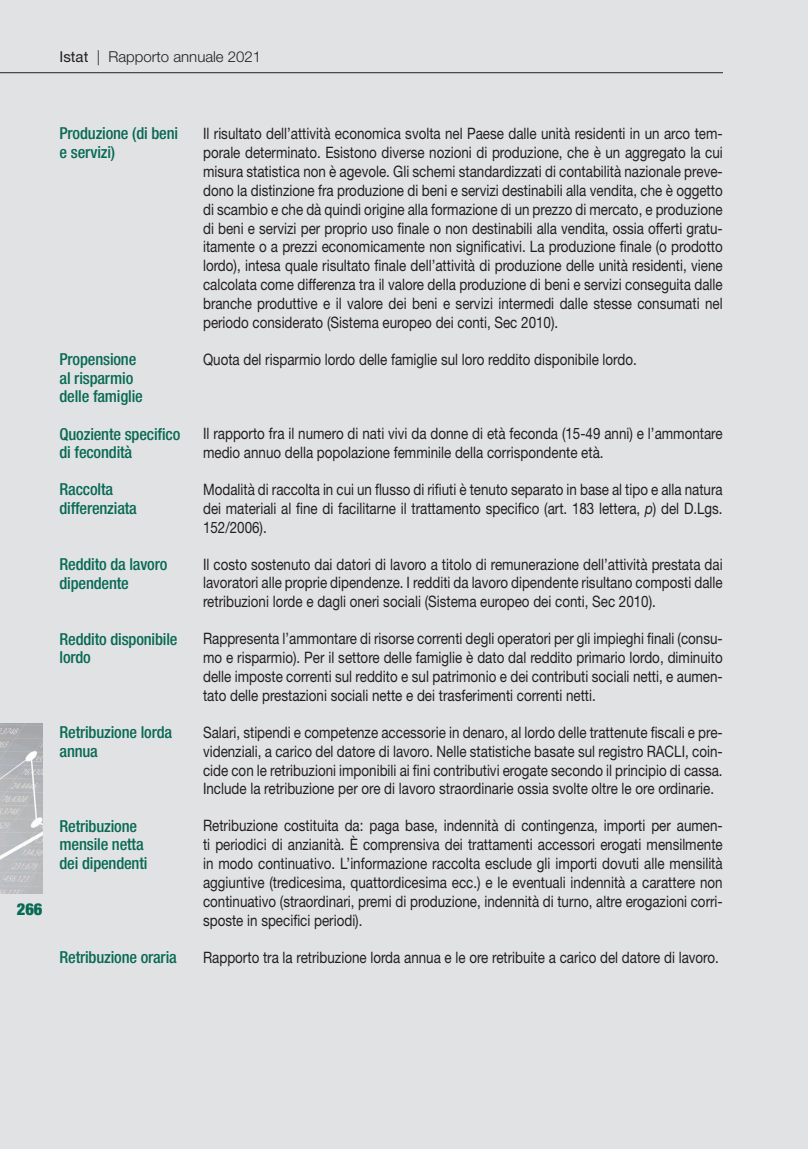
<style>
.page{position:relative;width:808px;height:1149px;background:#fff}
.page>*{position:absolute;margin:0;border:0;box-sizing:border-box;transform-origin:0 0}
.t1{font:500 condensed 16.5px/18.5px "Helvetica Neue LT Std";letter-spacing:-.01em;color:#086a55}
.t2{font:900 condensed 16.5px "Helvetica Neue LT Std";color:#086a55}
.t3{font:15.75px/18.9px "Helvetica Neue LT Std";color:#231f20;text-align:justify;scale:.85 1}
.t4{font:300 15px "Helvetica Neue LT Std";color:#231f20}
.s1{font-weight:400}
.s2{font-style:italic}
</style>
<div class="page">
<div style="left:0;top:0;width:808px;height:1148px;background:#e1e2e4"></div>
<hr style="left:0;top:72px;width:723px;height:1px;background:#231f20">
<img style="left:0;top:723px;width:43px;height:170px">
<p class="t4" style="left:60px;top:47px;width:203px"><span class="s1">Istat</span> | Rapporto annuale 2021</p>
<p class="t2" style="left:17px;top:898px;width:27px">266</p>
<p class="t1" style="left:60px;top:124px;width:120px">Produzione (di beni e servizi)</p>
<p class="t3" style="left:203px;top:124px;width:613px">Il risultato dell’attività economica svolta nel Paese dalle unità residenti in un arco tem&shy;porale determinato. Esistono diverse nozioni di produzione, che è un aggregato la cui misura statistica non è agevole. Gli schemi standardizzati di contabilità nazionale preve&shy;dono la distinzione fra produzione di beni e servizi destinabili alla vendita, che è oggetto di scambio e che dà quindi origine alla formazione di un prezzo di mercato, e produzione di beni e servizi per proprio uso finale o non destinabili alla vendita, ossia offerti gratu&shy;itamente o a prezzi economicamente non significativi. La produzione finale (o prodotto lordo), intesa quale risultato finale dell’attività di produzione delle unità residenti, viene calcolata come differenza tra il valore della produzione di beni e servizi conseguita dalle branche produttive e il valore dei beni e servizi intermedi dalle stesse consumati nel periodo considerato (Sistema europeo dei conti, Sec 2010).</p>
<p class="t1" style="left:60px;top:350px;width:85px">Propensione al risparmio delle famiglie</p>
<p class="t3" style="left:203px;top:349px;width:512px">Quota del risparmio lordo delle famiglie sul loro reddito disponibile lordo.</p>
<p class="t1" style="left:60px;top:424px;width:122px">Quoziente specifico di fecondità</p>
<p class="t3" style="left:203px;top:423px;width:613px">Il rapporto fra il numero di nati vivi da donne di età feconda (15-49 anni) e l’ammontare medio annuo della popolazione femminile della corrispondente età.</p>
<p class="t1" style="left:60px;top:480px;width:79px">Raccolta differenziata</p>
<p class="t3" style="left:203px;top:479px;width:613px">Modalità di raccolta in cui un flusso di rifiuti è tenuto separato in base al tipo e alla natura dei materiali al fine di facilitarne il trattamento specifico (art. 183 lettera, <span class="s2">p</span>) del D.Lgs.<br>152/2006).</p>
<p class="t1" style="left:60px;top:554px;width:109px">Reddito da lavoro dipendente</p>
<p class="t3" style="left:203px;top:554px;width:613px">Il costo sostenuto dai datori di lavoro a titolo di remunerazione dell’attività prestata dai lavoratori alle proprie dipendenze. I redditi da lavoro dipendente risultano composti dalle retribuzioni lorde e dagli oneri sociali (Sistema europeo dei conti, Sec 2010).</p>
<p class="t1" style="left:60px;top:629px;width:119px">Reddito disponibile lordo</p>
<p class="t3" style="left:203px;top:628px;width:613px">Rappresenta l’ammontare di risorse correnti degli operatori per gli impieghi finali (consu&shy;mo e risparmio). Per il settore delle famiglie è dato dal reddito primario lordo, diminuito delle imposte correnti sul reddito e sul patrimonio e dei contributi sociali netti, e aumen&shy;tato delle prestazioni sociali nette e dei trasferimenti correnti netti.</p>
<p class="t1" style="left:60px;top:722px;width:114px">Retribuzione lorda annua</p>
<p class="t3" style="left:203px;top:722px;width:613px">Salari, stipendi e competenze accessorie in denaro, al lordo delle trattenute fiscali e pre&shy;videnziali, a carico del datore di lavoro. Nelle statistiche basate sul registro RACLI, coin&shy;cide con le retribuzioni imponibili ai fini contributivi erogate secondo il principio di cassa.<br>Include la retribuzione per ore di lavoro straordinarie ossia svolte oltre le ore ordinarie.</p>
<p class="t1" style="left:60px;top:816px;width:89px">Retribuzione mensile netta dei dipendenti</p>
<p class="t3" style="left:203px;top:815px;width:613px">Retribuzione costituita da: paga base, indennità di contingenza, importi per aumen&shy;ti periodici di anzianità. È comprensiva dei trattamenti accessori erogati mensilmente in modo continuativo. L’informazione raccolta esclude gli importi dovuti alle mensilità aggiuntive (tredicesima, quattordicesima ecc.) e le eventuali indennità a carattere non continuativo (straordinari, premi di produzione, indennità di turno, altre erogazioni corri&shy;sposte in specifici periodi).</p>
<p class="t1" style="left:60px;top:947px;width:119px">Retribuzione oraria</p>
<p class="t3" style="left:203px;top:947px;width:608px">Rapporto tra la retribuzione lorda annua e le ore retribuite a carico del datore di lavoro.</p>
</div>
